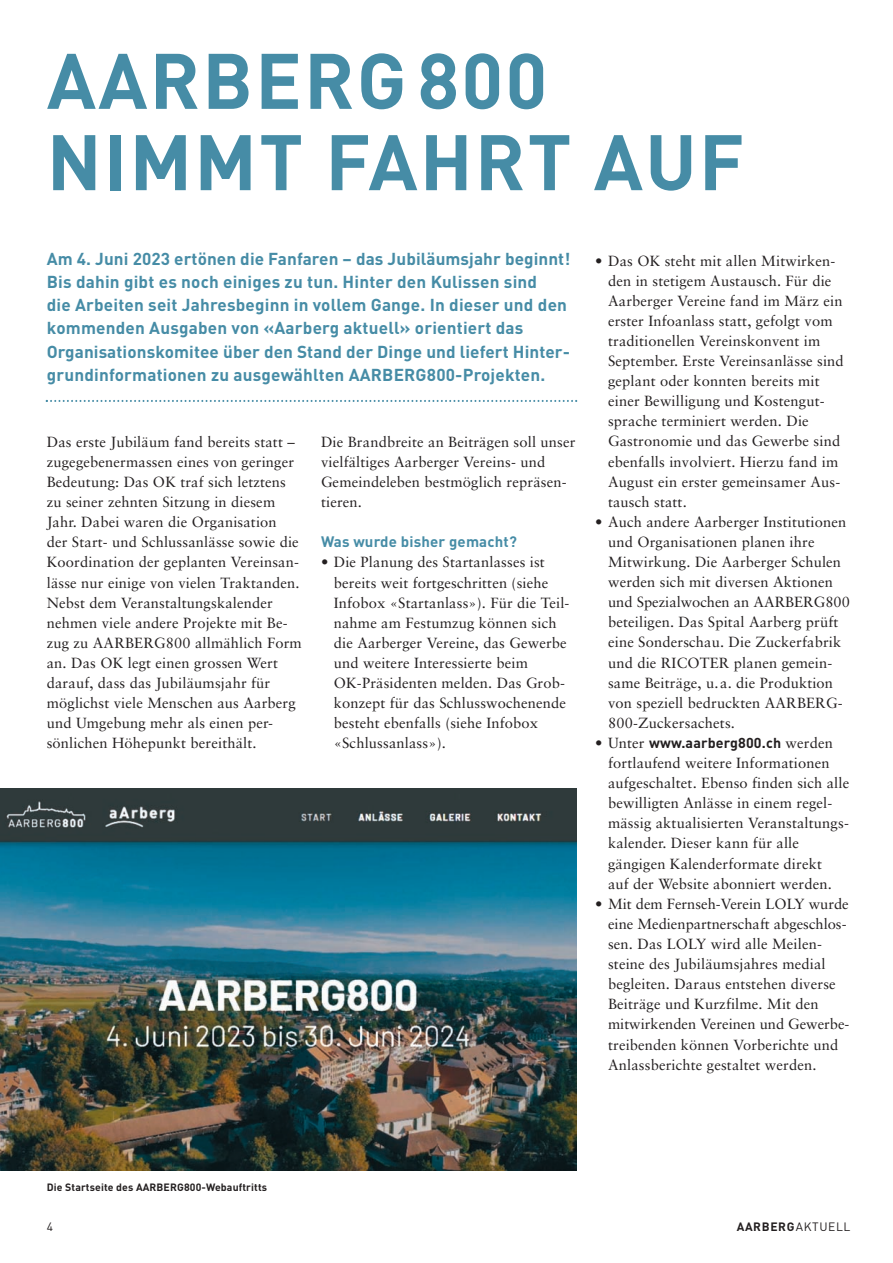
<style>
.page{position:relative;width:893px;height:1263px;background:#fff}
.page>*{position:absolute;margin:0;border:0;box-sizing:border-box;transform-origin:0 0}
.t1{font:700 77.25px/81.3px "DIN";letter-spacing:.025em;color:#468ca6}
.t2{font:700 17.1px/23.1px "DIN";letter-spacing:.01em;color:#468ca6}
.t3{font:700 15px "DIN";letter-spacing:.01em;color:#468ca6}
.t4{font:14.7px/20.1px "Sabon";letter-spacing:.01em;color:#231f20}
.t5{font:700 14.25px "DIN";letter-spacing:.01em;color:#231f20}
.t6{font:700 12px "DIN";letter-spacing:.055em;color:#231f20}
.t7{font:12px "DIN";color:#231f20}
.t8{font:700 10.5px "DIN";letter-spacing:.01em;color:#231f20}
.s1{font-family:"Sabon";font-weight:400;font-size:14.7px}
.s2{font-weight:400}
</style>
<div class="page">
<img style="left:0;top:789px;width:576px;height:382px">
<svg style="left:46px;top:400px;width:531px;height:2px"></svg>
<h1 class="t1" style="left:47px;top:42px;width:699px">AARBERG800<br>NIMMT FAHRT AUF</h1>
<p class="t2" style="left:47px;top:248px;width:525px">Am 4. Juni 2023 ertönen die Fanfaren – das Jubiläumsjahr beginnt!<br>Bis dahin gibt es noch einiges zu tun. Hinter den Kulissen sind<br>die Arbeiten seit Jahresbeginn in vollem Gange. In dieser und den kommenden Ausgaben von «Aarberg aktuell» orientiert das Organisationskomitee über den Stand der Dinge und liefert Hinter&shy;grundinformationen zu ausgewählten AARBERG800-Projekten.</p>
<p class="t4" style="left:47px;top:433px;width:257px">Das erste Jubiläum fand bereits statt – zugegebenermassen eines von geringer Bedeutung: Das OK traf sich letztens zu seiner zehnten Sitzung in diesem Jahr. Dabei waren die Organisation<br>der Start- und Schlussanlässe sowie die Koordination der geplanten Vereinsan&shy;lässe nur einige von vielen Traktanden.<br>Nebst dem Veranstaltungskalender nehmen viele andere Projekte mit Be&shy;zug zu AARBERG800 allmählich Form an. Das OK legt einen grossen Wert darauf, dass das Jubiläumsjahr für möglichst viele Menschen aus Aarberg und Umgebung mehr als einen per&shy;sönlichen Höhepunkt bereithält.</p>
<p class="t4" style="left:321px;top:433px;width:256px">Die Brandbreite an Beiträgen soll unser vielfältiges Aarberger Vereins- und<br>Gemeindeleben bestmöglich repräsen&shy;tieren.</p>
<p class="t3" style="left:321px;top:533px;width:197px">Was wurde bisher gemacht?</p>
<p class="t4" style="left:334px;top:553px;width:237px;text-indent:-13px">• Die Planung des Startanlasses ist bereits weit fortgeschritten (siehe Infobox «Startanlass»). Für die Teil&shy;nahme am Festumzug können sich die Aarberger Vereine, das Gewerbe und weitere Interessierte beim OK-Präsidenten melden. Das Grob&shy;konzept für das Schlusswochenende besteht ebenfalls (siehe Infobox «Schlussanlass»).</p>
<p class="t4" style="left:608px;top:251px;width:237px;text-indent:-13px">• Das OK steht mit allen Mitwirken&shy;den in stetigem Austausch. Für die Aarberger Vereine fand im März ein erster Infoanlass statt, gefolgt vom traditionellen Vereinskonvent im September. Erste Vereinsanlässe sind geplant oder konnten bereits mit einer Bewilligung und Kostengut&shy;sprache terminiert werden. Die Gastronomie und das Gewerbe sind ebenfalls involviert. Hierzu fand im August ein erster gemeinsamer Aus&shy;tausch statt.</p>
<p class="t4" style="left:608px;top:513px;width:243px;text-indent:-13px">• Auch andere Aarberger Institutionen und Organisationen planen ihre Mitwirkung. Die Aarberger Schulen werden sich mit diversen Aktionen und Spezialwochen an AARBERG800 beteiligen. Das Spital Aarberg prüft eine Sonderschau. Die Zuckerfabrik und die RICOTER planen gemein&shy;same Beiträge, u.a. die Produktion von speziell bedruckten AARBERG-800-Zuckersachets.</p>
<p class="t5" style="left:595px;top:735px;width:239px"><span class="s1">• Unter</span> www.aarberg800.ch <span class="s1">werden</span></p>
<p class="t4" style="left:608px;top:754px;width:243px">fortlaufend weitere Informationen aufgeschaltet. Ebenso finden sich alle bewilligten Anlässe in einem regel&shy;mässig aktualisierten Veranstaltungs&shy;kalender. Dieser kann für alle gängigen Kalenderformate direkt<br>auf der Website abonniert werden.</p>
<p class="t4" style="left:608px;top:895px;width:243px;text-indent:-13px">• Mit dem Fernseh-Verein LOLY wurde eine Medienpartnerschaft abgeschlos&shy;sen. Das LOLY wird alle Meilen&shy;steine des Jubiläumsjahres medial begleiten. Daraus entstehen diverse Beiträge und Kurzfilme. Mit den mitwirkenden Vereinen und Gewerbe&shy;treibenden können Vorberichte und Anlassberichte gestaltet werden.</p>
<p class="t8" style="left:47px;top:1181px;width:222px">Die Startseite des AARBERG800-Webauftritts</p>
<p class="t7" style="left:47px;top:1220px;width:8px">4</p>
<p class="t6" style="left:737px;top:1220px;width:115px">AARBERG<span class="s2">AKTUELL</span></p>
</div>
